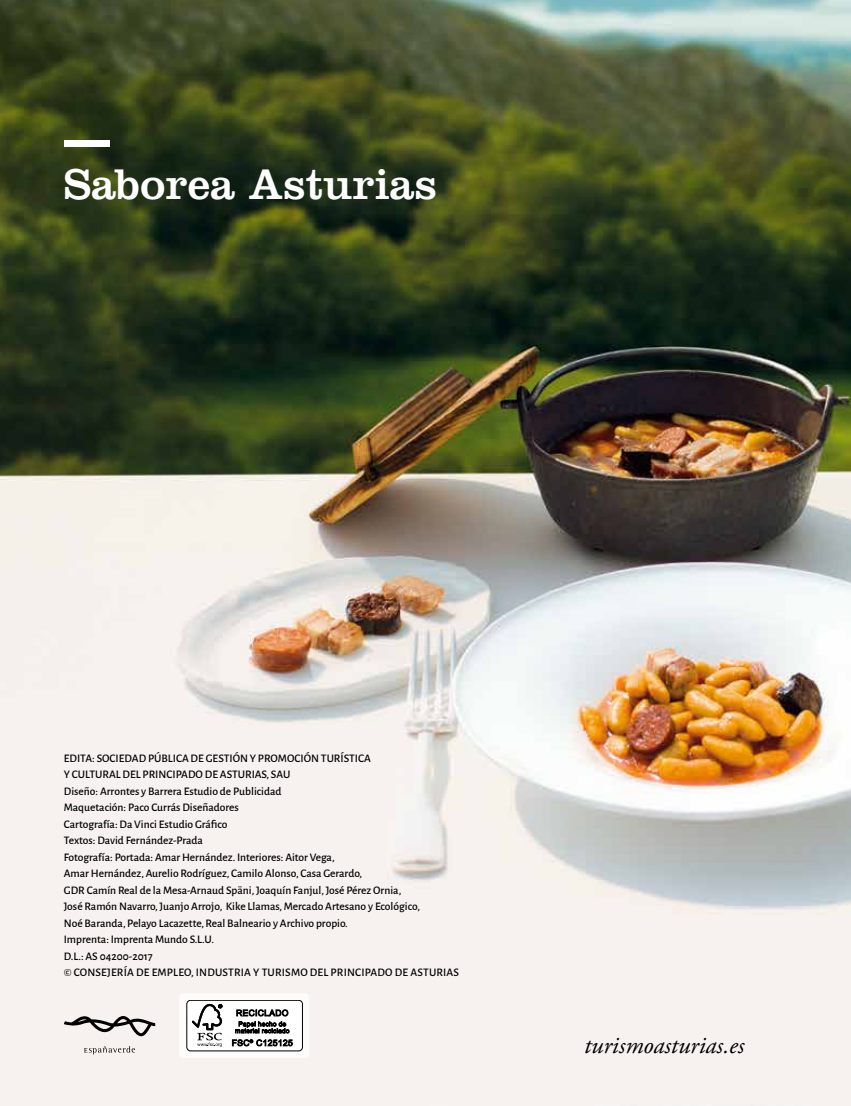
<style>
.page{position:relative;width:851px;height:1106px;background:#fff}
.page>*{position:absolute;margin:0;border:0;box-sizing:border-box;transform-origin:0 0}
.t1{font:44.55px "Clarendon LT Std";color:#fff}
.t2{font:italic 24.75px "Adobe Garamond Pro";color:#000}
.t3{font:500 11.55px/16.5px "Alegreya Sans";color:#000}
</style>
<div class="page">
<img style="left:0;top:0;width:850px;height:1106px">
<div style="left:64px;top:140px;width:46px;height:7px;background:#fff"></div>
<svg style="left:64px;top:1015px;width:91px;height:21px"></svg>
<svg style="left:84px;top:1046px;width:51px;height:8px"></svg>
<div style="left:179px;top:993px;width:130px;height:65px;background:#fff;border-radius:4px"></div>
<div style="left:186px;top:1000px;width:117px;height:51px;border:1px solid #000;border-radius:4px"></div>
<svg style="left:192px;top:1003px;width:30px;height:43px"></svg>
<svg style="left:235px;top:1009px;width:54px;height:24px"></svg>
<svg style="left:232px;top:1039px;width:61px;height:7px"></svg>
<h1 class="t1" style="left:64px;top:158px;width:374px">Saborea Asturias</h1>
<p class="t3" style="left:64px;top:749px;width:397px">EDITA: SOCIEDAD PÚBLICA DE GESTIÓN Y PROMOCIÓN TURÍSTICA<br>Y CULTURAL DEL PRINCIPADO DE ASTURIAS, SAU<br>Diseño: Arrontes y Barrera Estudio de Publicidad<br>Maquetación: Paco Currás Diseñadores<br>Cartografía: Da Vinci Estudio Gráfico<br>Textos: David Fernández-Prada<br>Fotografía: Portada: Amar Hernández. Interiores: Aitor Vega,<br>Amar Hernández, Aurelio Rodríguez, Camilo Alonso, Casa Gerardo,<br>GDR Camín Real de la Mesa-Arnaud Späni, Joaquín Fanjul, José Pérez Ornia,<br>José Ramón Navarro, Juanjo Arrojo, Kike Llamas, Mercado Artesano y Ecológico,<br>Noé Baranda, Pelayo Lacazette, Real Balneario y Archivo propio.<br>Imprenta: Imprenta Mundo S.L.U.<br>D.L.: AS 04200-2017<br>© CONSEJERÍA DE EMPLEO, INDUSTRIA Y TURISMO DEL PRINCIPADO DE ASTURIAS</p>
<h2 class="t2" style="left:584px;top:1030px;width:162px">turismoasturias.es</h2>
</div>
